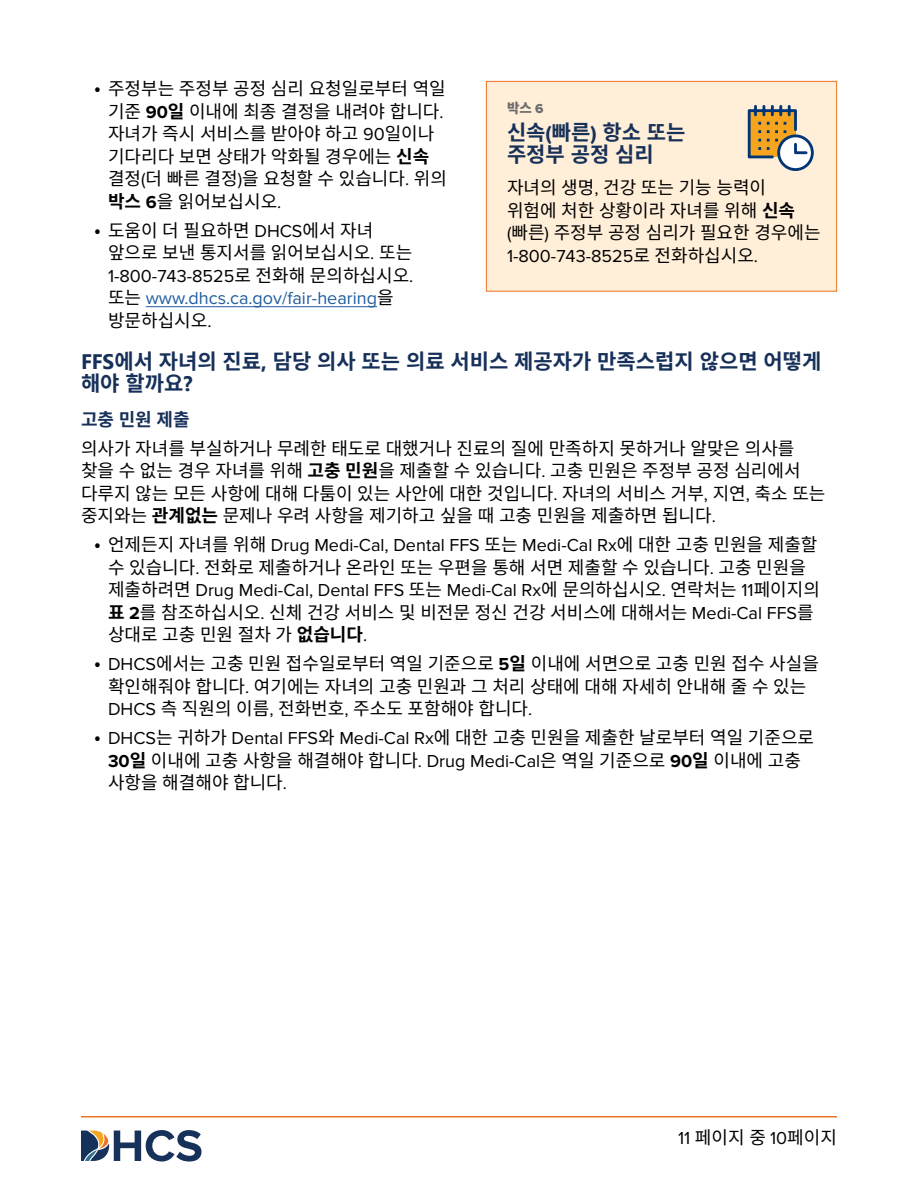
<style>
.page{position:relative;width:918px;height:1188px;background:#fff}
.page>*{position:absolute;margin:0;border:0;box-sizing:border-box;transform-origin:0 0}
.t1{font:700 21px/22.5px "Noto Sans CJ Kkr";color:#173059}
.t2{font:700 21px/22.5px "Noto Sans CJ Kkr";color:#173159}
.t3{font:18px/22.5px "Noto Sans CJ Kkr";color:#000}
.t4{font:700 18px "Noto Sans CJ Kkr";color:#173159}
.t5{font:900 13.5px "Noto Sans CJ Kkr";color:#6e6e6e}
.s1{font-family:"Proxima Nova";font-weight:700}
.s2{font-weight:700}
.s3{font-family:"Proxima Nova"}
.s4{font-family:"Proxima Nova";color:#215e9e}
.s5{font-family:"Segoe UI"}
.s6{font-family:"Proxima Nova";font-weight:800}
</style>
<div class="page">
<hr style="left:81px;top:1116px;width:756px;height:2px;background:#ec7424">
<svg style="left:81px;top:1130px;width:121px;height:32px"></svg>
<hr style="left:146px;top:306px;width:231px;height:1px;background:#215e9e">
<div style="left:486px;top:81px;width:351px;height:210px;background:#ffeed8"></div>
<div style="left:486px;top:81px;width:351px;height:211px;border:1px solid #ec7424"></div>
<svg style="left:748px;top:105px;width:66px;height:66px"></svg>
<p class="t3" style="left:108px;top:78px;width:341px;text-indent:-14px">• 주정부는 주정부 공정 심리 요청일로부터 역일 기준 <span class="s1">90</span><span class="s2">일</span> 이내에 최종 결정을 내려야 합니다<span class="s3">. </span>자녀가 즉시 서비스를 받아야 하고 <span class="s3">90</span>일이나 기다리다 보면 상태가 악화될 경우에는 <span class="s2">신속 </span>결정<span class="s3">(</span>더 빠른 결정<span class="s3">)</span>을 요청할 수 있습니다<span class="s3">.</span> 위의 <span class="s2">박스</span> <span class="s1">6</span>을 읽어보십시오<span class="s3">.</span></p>
<p class="t3" style="left:108px;top:219px;width:307px;text-indent:-14px">• 도움이 더 필요하면 <span class="s3">DHCS</span>에서 자녀 앞으로 보낸 통지서를 읽어보십시오<span class="s3">.</span> 또는<br><span class="s3">1-800-743-8525</span>로 전화해 문의하십시오<span class="s3">. </span>또는 <span class="s4">www.dhcs.ca.gov/fair-hearing</span>을 방문하십시오<span class="s3">.</span></p>
<h3 class="t1" style="left:81px;top:350px;width:742px"><span class="s5">FFS</span>에서 자녀의 진료<span class="s5">,</span> 담당 의사 또는 의료 서비스 제공자가 만족스럽지 않으면 어떻게 해야 할까요<span class="s5">?</span></h3>
<h4 class="t4" style="left:81px;top:409px;width:110px">고충 민원 제출</h4>
<p class="t3" style="left:81px;top:437px;width:746px">의사가 자녀를 부실하거나 무례한 태도로 대했거나 진료의 질에 만족하지 못하거나 알맞은 의사를 찾을 수 없는 경우 자녀를 위해 <span class="s2">고충 민원</span>을 제출할 수 있습니다<span class="s3">.</span> 고충 민원은 주정부 공정 심리에서 다루지 않는 모든 사항에 대해 다툼이 있는 사안에 대한 것입니다<span class="s3">.</span> 자녀의 서비스 거부<span class="s3">,</span> 지연<span class="s3">,</span> 축소 또는 중지와는 <span class="s2">관계없는</span> 문제나 우려 사항을 제기하고 싶을 때 고충 민원을 제출하면 됩니다<span class="s3">.</span></p>
<p class="t3" style="left:108px;top:534px;width:713px;text-indent:-14px">• 언제든지 자녀를 위해 <span class="s3">Drug Medi-Cal, Dental FFS</span> 또는 <span class="s3">Medi-Cal Rx</span>에 대한 고충 민원을 제출할 수 있습니다<span class="s3">.</span> 전화로 제출하거나 온라인 또는 우편을 통해 서면 제출할 수 있습니다<span class="s3">.</span> 고충 민원을 제출하려면 <span class="s3">Drug Medi-Cal, Dental FFS</span> 또는 <span class="s3">Medi-Cal Rx</span>에 문의하십시오<span class="s3">.</span> 연락처는 <span class="s3">11</span>페이지의 <span class="s2">표</span> <span class="s1">2</span>를 참조하십시오<span class="s3">.</span> 신체 건강 서비스 및 비전문 정신 건강 서비스에 대해서는 <span class="s3">Medi-Cal FFS</span>를 상대로 고충 민원 절차 가 <span class="s2">없습니다</span><span class="s3">.</span></p>
<p class="t3" style="left:108px;top:653px;width:712px;text-indent:-14px">• <span class="s3">DHCS</span>에서는 고충 민원 접수일로부터 역일 기준으로 <span class="s1">5</span><span class="s2">일</span> 이내에 서면으로 고충 민원 접수 사실을 확인해줘야 합니다<span class="s3">.</span> 여기에는 자녀의 고충 민원과 그 처리 상태에 대해 자세히 안내해 줄 수 있는<br><span class="s3">DHCS</span> 측 직원의 이름<span class="s3">,</span> 전화번호<span class="s3">,</span> 주소도 포함해야 합니다<span class="s3">.</span></p>
<p class="t3" style="left:108px;top:727px;width:708px;text-indent:-14px">• <span class="s3">DHCS</span>는 귀하가 <span class="s3">Dental FFS</span>와 <span class="s3">Medi-Cal Rx</span>에 대한 고충 민원을 제출한 날로부터 역일 기준으로<br><span class="s1">30</span><span class="s2">일</span> 이내에 고충 사항을 해결해야 합니다<span class="s3">. Drug Medi-Cal</span>은 역일 기준으로 <span class="s1">90</span><span class="s2">일</span> 이내에 고충 사항을 해결해야 합니다<span class="s3">.</span></p>
<p class="t5" style="left:507px;top:100px;width:38px">박스 <span class="s6">6</span></p>
<p class="t2" style="left:507px;top:121px;width:180px">신속<span class="s3">(</span>빠른<span class="s3">)</span> 항소 또는 주정부 공정 심리</p>
<p class="t3" style="left:507px;top:177px;width:315px">자녀의 생명<span class="s3">,</span> 건강 또는 기능 능력이<br>위험에 처한 상황이라 자녀를 위해 <span class="s2">신속 </span><span class="s3">(</span>빠른<span class="s3">)</span> 주정부 공정 심리가 필요한 경우에는<br><span class="s3">1-800-743-8525</span>로 전화하십시오<span class="s3">.</span></p>
<p class="t3" style="left:678px;top:1127px;width:160px"><span class="s3">11</span> 페이지 중 <span class="s3">10</span>페이지</p>
</div>
